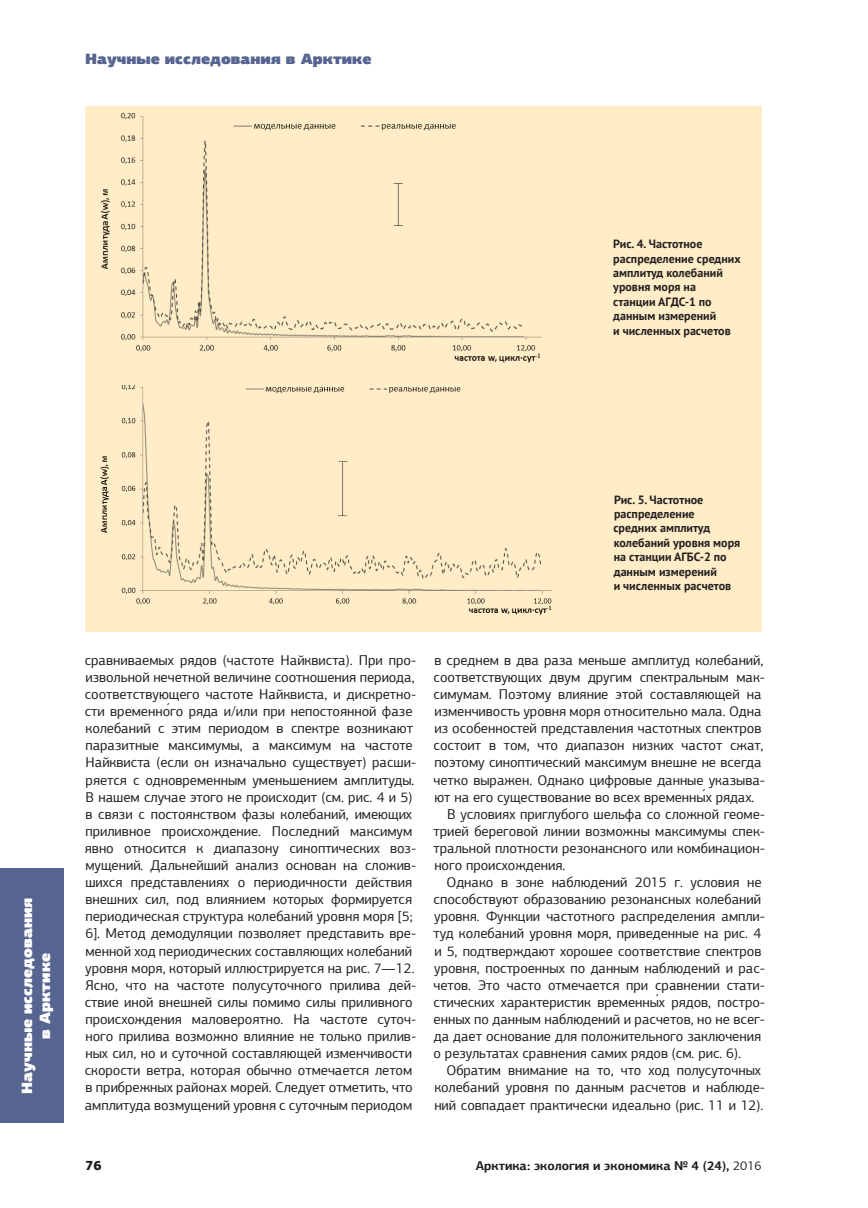
<style>
.page{position:relative;width:868px;height:1208px;background:#fff}
.page>*{position:absolute;margin:0;border:0;box-sizing:border-box;transform-origin:0 0}
.t1{font:900 15px "PF Agora Sans Pro";color:#566490}
.t2{font:900 15px/18px "PF Agora Sans Pro";color:#fff;text-align:center}
.t3{font:14.25px/17.1px "PF Agora Sans Pro";letter-spacing:-.005em;color:#231f20}
.t4{font:900 13.5px "PF Agora Sans Pro";color:#231f20}
.t5{font:700 12.75px "PF Agora Sans Pro";color:#231f20}
.t6{font:700 12px/14.4px "PT Sans";color:#231f20}
.s1{font-family:"Times New Roman"}
.s2{font-weight:400}
</style>
<div class="page">
<div style="left:0;top:868px;width:64px;height:255px;background:#566490"></div>
<div style="left:85px;top:106px;width:676px;height:525px;background:#ffedc7"></div>
<img style="left:101px;top:113px;width:441px;height:249px">
<img style="left:100px;top:385px;width:451px;height:230px">
<p class="t1" style="left:85px;top:53px;width:288px">Научные исследования в Арктике</p>
<p class="t6" style="left:613px;top:236px;width:129px">Рис. 4. Частотное распределение средних амплитуд колебаний уровня моря на станции АГДС-1 по данным измерений<br>и численных расчетов</p>
<p class="t2" style="left:19px;top:1093px;width:197px;rotate:-90deg">Научные исследования в Арктике</p>
<p class="t6" style="left:613px;top:492px;width:128px">Рис. 5. Частотное распределение средних амплитуд колебаний уровня моря на станции АГБС-2 по данным измерений<br>и численных расчетов</p>
<p class="t3" style="left:85px;top:652px;width:333px">сравниваемых рядов (частоте Найквиста). При про&shy;извольной нечетной величине соотношения периода, соответствующего частоте Найквиста, и дискретно&shy;сти временного<span class="s1">́</span> ряда и/или при непостоянной фазе колебаний с этим периодом в спектре возникают паразитные максимумы, а максимум на частоте Найквиста (если он изначально существует) расши&shy;ряется с одновременным уменьшением амплитуды.<br>В нашем случае этого не происходит (см. рис. 4 и 5) в связи с постоянством фазы колебаний, имеющих приливное происхождение. Последний максимум явно относится к диапазону синоптических воз&shy;мущений. Дальнейший анализ основан на сложив&shy;шихся представлениях о периодичности действия внешних сил, под влиянием которых формируется периодическая структура колебаний уровня моря [5; 6]. Метод демодуляции позволяет представить вре&shy;менной ход периодических составляющих колебаний уровня моря, который иллюстрируется на рис. 7—12.<br>Ясно, что на частоте полусуточного прилива дей&shy;ствие иной внешней силы помимо силы приливного происхождения маловероятно. На частоте суточ&shy;ного прилива возможно влияние не только прилив&shy;ных сил, но и суточной составляющей изменчивости скорости ветра, которая обычно отмечается летом в прибрежных районах морей. Следует отметить, что амплитуда возмущений уровня с суточным периодом</p>
<p class="t3" style="left:434px;top:652px;width:331px">в среднем в два раза меньше амплитуд колебаний,</p>
<p class="t3" style="left:433px;top:670px;width:333px">соответствующих двум другим спектральным мак-</p>
<p class="t3" style="left:433px;top:687px;width:329px">симумам. Поэтому влияние этой составляющей на</p>
<p class="t3" style="left:434px;top:704px;width:329px">изменчивость уровня моря относительно мала. Одна</p>
<p class="t3" style="left:434px;top:721px;width:328px">из особенностей представления частотных спектров</p>
<p class="t3" style="left:433px;top:738px;width:331px">состоит в том, что диапазон низких частот сжат,</p>
<p class="t3" style="left:434px;top:755px;width:329px">поэтому синоптический максимум внешне не всегда</p>
<p class="t3" style="left:433px;top:772px;width:333px">четко выражен. Однако цифровые данные указыва-</p>
<p class="t3" style="left:434px;top:789px;width:322px">ют на его существование во всех временных<span class="s1">́</span> рядах.</p>
<p class="t3" style="left:447px;top:806px;width:319px">В условиях приглубого шельфа со сложной геоме-</p>
<p class="t3" style="left:433px;top:823px;width:333px">трией береговой линии возможны максимумы спек-</p>
<p class="t3" style="left:433px;top:841px;width:333px">тральной плотности резонансного или комбинацион-</p>
<p class="t3" style="left:434px;top:858px;width:133px">ного происхождения.</p>
<p class="t3" style="left:446px;top:875px;width:316px">Однако в зоне наблюдений 2015 г. условия не</p>
<p class="t3" style="left:433px;top:892px;width:329px">способствуют образованию резонансных колебаний</p>
<p class="t3" style="left:434px;top:909px;width:332px">уровня. Функции частотного распределения ампли-</p>
<p class="t3" style="left:433px;top:926px;width:329px">туд колебаний уровня моря, приведенные на рис. 4</p>
<p class="t3" style="left:434px;top:943px;width:328px">и 5, подтверждают хорошее соответствие спектров</p>
<p class="t3" style="left:434px;top:960px;width:332px">уровня, построенных по данным наблюдений и рас-</p>
<p class="t3" style="left:433px;top:977px;width:333px">четов. Это часто отмечается при сравнении стати-</p>
<p class="t3" style="left:433px;top:994px;width:333px">стических характеристик временных<span class="s1">́</span> рядов, постро-</p>
<p class="t3" style="left:433px;top:1012px;width:333px">енных по данным наблюдений и расчетов, но не всег-</p>
<p class="t3" style="left:434px;top:1029px;width:329px">да дает основание для положительного заключения</p>
<p class="t3" style="left:433px;top:1046px;width:309px">о результатах сравнения самих рядов (см. рис. 6).</p>
<p class="t3" style="left:446px;top:1063px;width:316px">Обратим внимание на то, что ход полусуточных</p>
<p class="t3" style="left:434px;top:1080px;width:332px">колебаний уровня по данным расчетов и наблюде-</p>
<p class="t3" style="left:434px;top:1097px;width:330px">ний совпадает практически идеально (рис. 11 и 12).</p>
<p class="t4" style="left:85px;top:1159px;width:18px">76</p>
<p class="t5" style="left:475px;top:1160px;width:287px">Арктика: экология и экономика № 4 (24), <span class="s2">2016</span></p>
</div>
